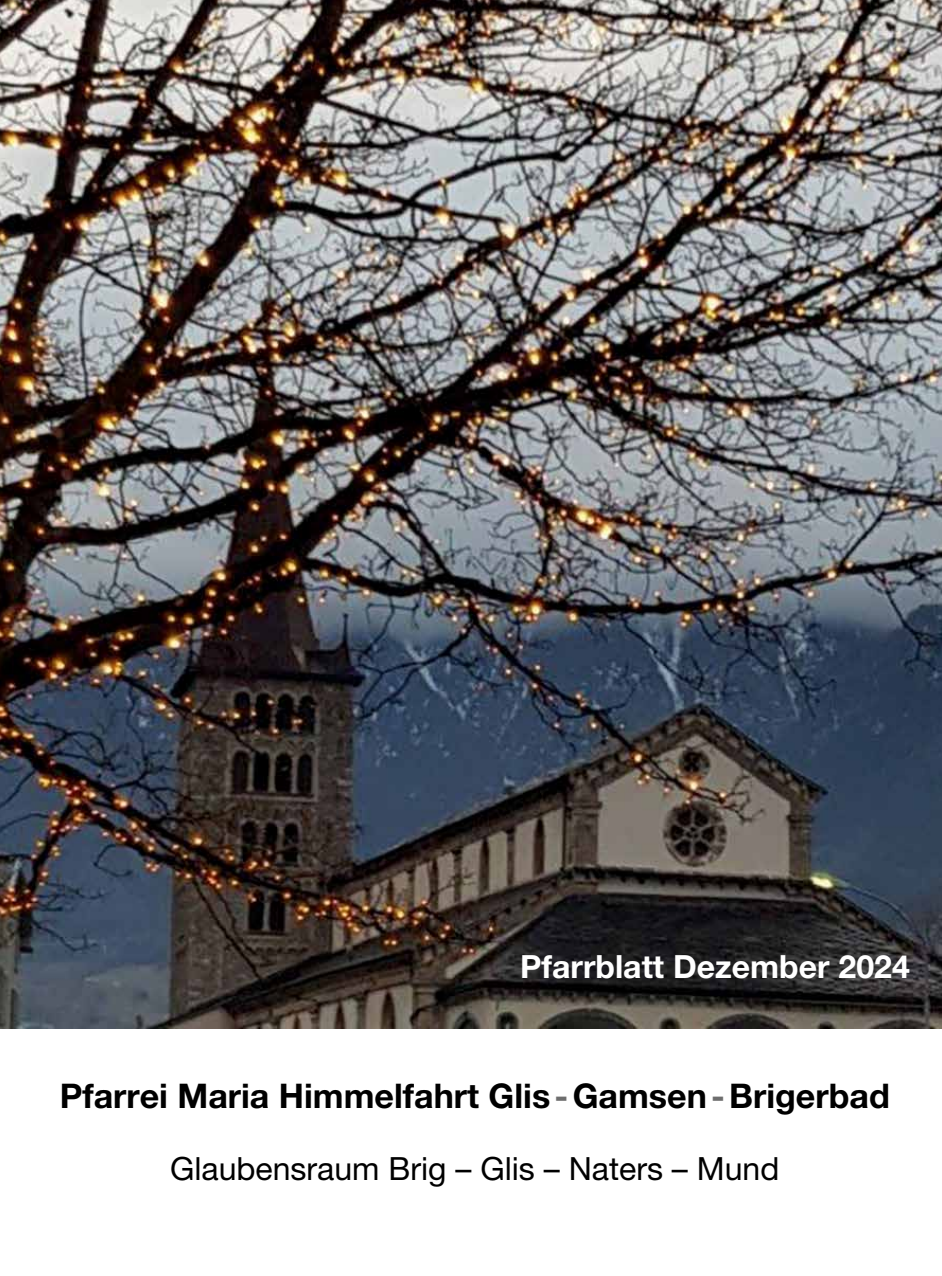
<style>
.page{position:relative;width:942px;height:1276px;background:#fff}
.page>*{position:absolute;margin:0;border:0;box-sizing:border-box;transform-origin:0 0}
.t1{font:700 34px "Helvetica Neue LT Pro";color:#000}
.t2{font:32px "Helvetica Neue LT Pro";color:#000}
.t3{font:700 32px "Helvetica Neue LT Pro";color:#fff}
.s1{color:#6e6e6e}
</style>
<div class="page">
<img style="left:0;top:0;width:941px;height:1028px">
<p class="t3" style="left:520px;top:947px;width:391px">Pfarrblatt Dezember 2024</p>
<p class="t1" style="left:60px;top:1075px;width:831px">Pfarrei Maria Himmelfahrt Glis<span class="s1">-</span>Gamsen<span class="s1">-</span>Brigerbad</p>
<p class="t2" style="left:170px;top:1150px;width:610px">Glaubensraum Brig – Glis – Naters – Mund</p>
</div>
